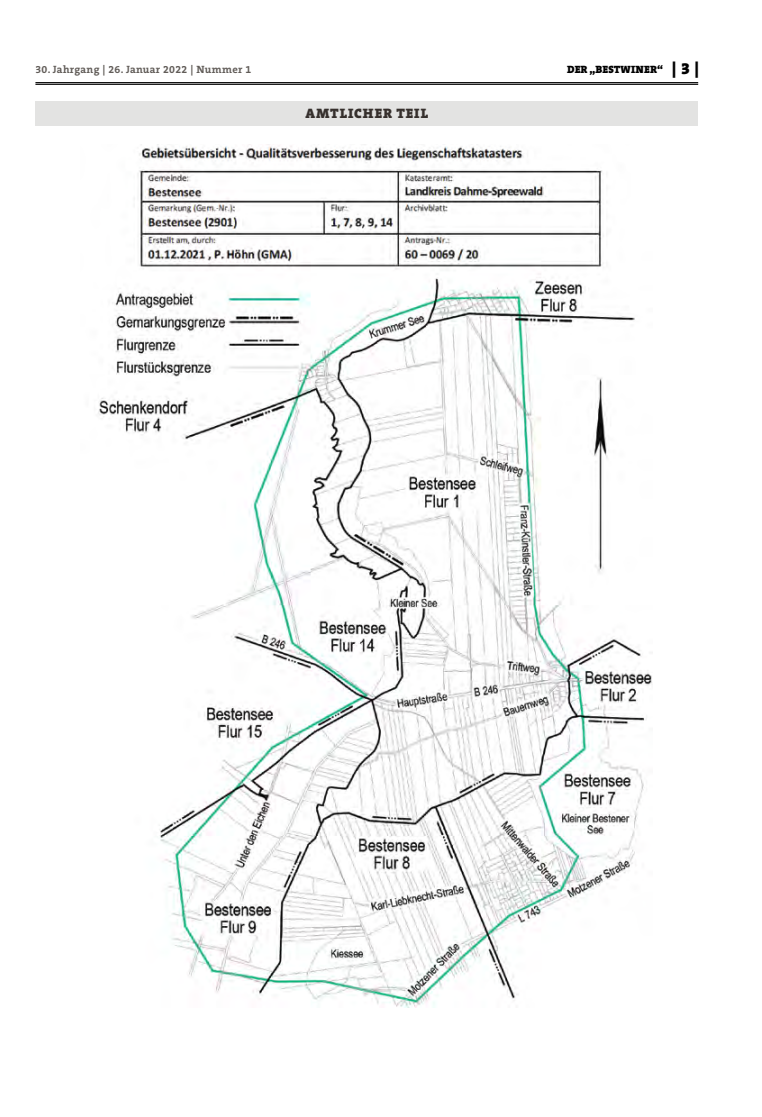
<style>
.page{position:relative;width:762px;height:1117px;background:#fff}
.page>*{position:absolute;margin:0;border:0;box-sizing:border-box;transform-origin:0 0}
.t1{font:900 13.75px "The Serif B W9";letter-spacing:.065em;color:#36302d}
.t2{font:700 10.62px "The Serif B W7";letter-spacing:.03em;color:#615c58}
.t3{font:900 10.62px "The Serif B W9";letter-spacing:.015em;color:#000}
.s1{font-size:16.25px}
</style>
<div class="page">
<hr style="left:35px;top:82px;width:663px;height:1px;background:#000">
<hr style="left:35px;top:84px;width:663px;height:1px;background:#000">
<div style="left:35px;top:101px;width:663px;height:25px;background:#e3e3e2"></div>
<img style="left:98px;top:144px;width:555px;height:863px">
<p class="t2" style="left:35px;top:62px;width:217px">30. Jahrgang | 26. Januar 2022 | Nummer 1</p>
<p class="t3" style="left:567px;top:63px;width:134px">DER „BESTWINER“ <span class="s1">| 3 |</span></p>
<p class="t1" style="left:305px;top:104px;width:124px">AMTLICHER TEIL</p>
</div>
